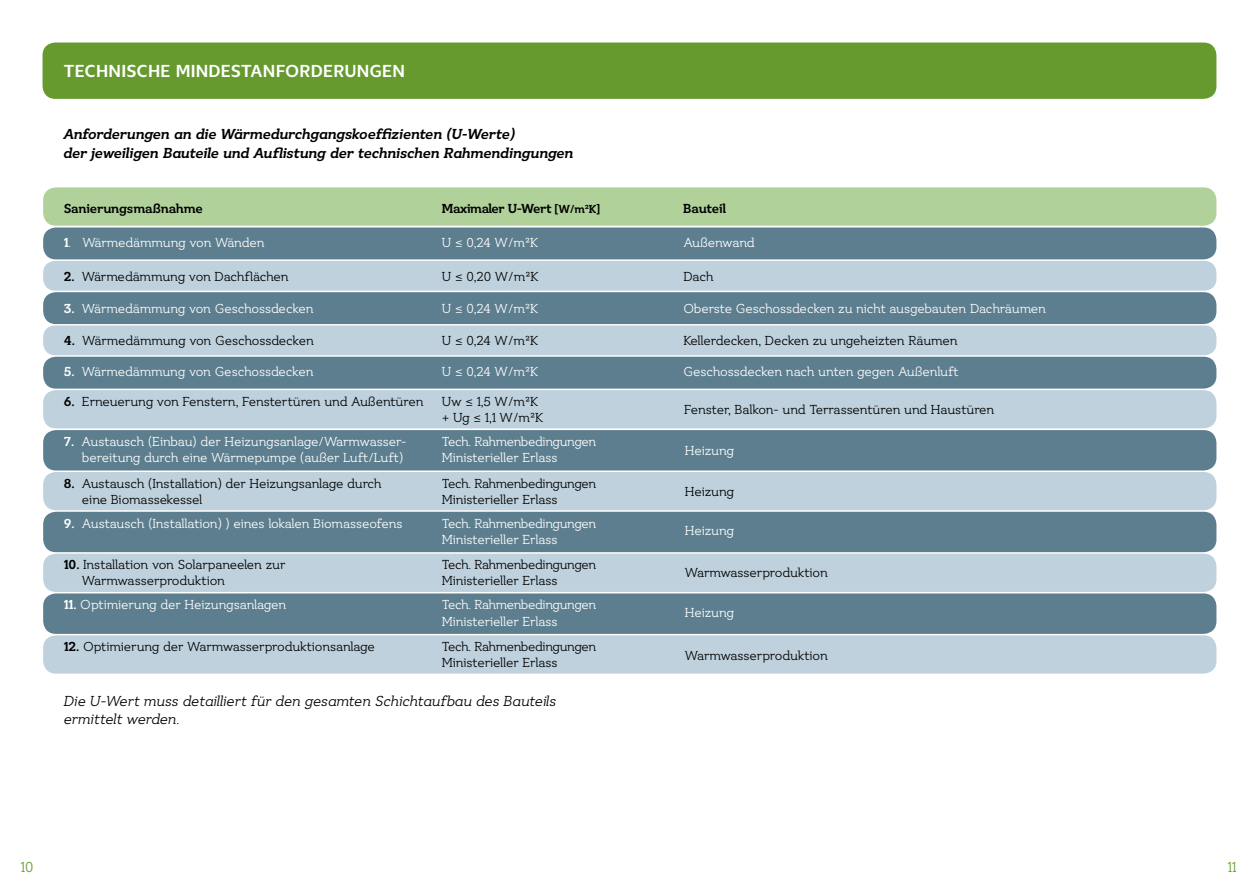
<style>
.page{position:relative;width:1259px;height:893px;background:#fff}
.page>*{position:absolute;margin:0;border:0;box-sizing:border-box;transform-origin:0 0}
.t1{font:700 18px "Ostbe Sans";letter-spacing:.01em;color:#fff}
.t2{font:italic 700 15px/19.5px "Ostbe Serif";letter-spacing:-.02em;color:#000}
.t3{font:italic 15px/18px "Ostbe Serif";letter-spacing:-.01em;color:#000}
.t4{font:15px "Ostbe Serif";color:#669a2f}
.t5{font:13.5px/16.2px "Ostbe Serif";letter-spacing:-.02em;color:#000}
.t6{font:13.5px/16.2px "Ostbe Serif";letter-spacing:-.01em;color:#fff}
.t7{font:700 13.5px "Ostbe Serif";letter-spacing:-.02em;color:#000}
.t8{font:13.5px/16.2px "Ostbe Serif";color:#000}
.s1{font-size:12px}
.s2{font-weight:700}
</style>
<div class="page">
<div style="left:43px;top:43px;width:1173px;height:56px;background:#669a2f;border-radius:13px"></div>
<div style="left:43px;top:187px;width:1173px;height:39px;background:#b0d199;border-radius:13px"></div>
<div style="left:43px;top:227px;width:1173px;height:32px;background:#5d7e8e;border-radius:13px"></div>
<div style="left:43px;top:261px;width:1173px;height:30px;background:#bed1dd;border-radius:12px"></div>
<div style="left:43px;top:292px;width:1173px;height:32px;background:#5d7e8e;border-radius:13px"></div>
<div style="left:43px;top:325px;width:1173px;height:30px;background:#bed1dd;border-radius:12px"></div>
<div style="left:43px;top:357px;width:1173px;height:32px;background:#5d7e8e;border-radius:13px"></div>
<div style="left:43px;top:390px;width:1173px;height:38px;background:#bed1dd;border-radius:13px"></div>
<div style="left:43px;top:430px;width:1173px;height:40px;background:#5d7e8e;border-radius:13px"></div>
<div style="left:43px;top:472px;width:1173px;height:38px;background:#bed1dd;border-radius:13px"></div>
<div style="left:43px;top:512px;width:1173px;height:40px;background:#5d7e8e;border-radius:13px"></div>
<div style="left:43px;top:554px;width:1173px;height:38px;background:#bed1dd;border-radius:13px"></div>
<div style="left:43px;top:593px;width:1173px;height:41px;background:#5d7e8e;border-radius:13px"></div>
<div style="left:43px;top:635px;width:1173px;height:39px;background:#bed1dd;border-radius:13px"></div>
<h1 class="t1" style="left:63px;top:61px;width:12px">TECH</h1>
<h1 class="t1" style="left:109px;top:61px;width:40px">NISCHE</h1>
<h1 class="t1" style="left:176px;top:61px;width:231px">MINDESTANFORDERUNGEN</h1>
<p class="t2" style="left:63px;top:125px;width:512px">Anforderungen an die Wärmedurchgangskoeffizienten (U-Werte)<br>der jeweiligen Bauteile und Auflistung der technischen Rahmendingungen</p>
<p class="t7" style="left:64px;top:201px;width:140px">Sanierungsmaßnahme</p>
<p class="t7" style="left:442px;top:201px;width:160px">Maximaler U-Wert <span class="s1">[W/m²K]</span></p>
<p class="t7" style="left:683px;top:201px;width:44px">Bauteil</p>
<p class="t6" style="left:64px;top:235px;width:202px"><span class="s2">1</span>. Wärmedämmung von Wänden</p>
<p class="t6" style="left:442px;top:235px;width:98px">U ≤ 0,24 W/m²K</p>
<p class="t6" style="left:683px;top:235px;width:73px">Außenwand</p>
<p class="t5" style="left:64px;top:269px;width:226px"><span class="s2">2.</span> Wärmedämmung von Dachflächen</p>
<p class="t5" style="left:442px;top:269px;width:98px">U ≤ 0,20 W/m²K</p>
<p class="t5" style="left:683px;top:269px;width:32px">Dach</p>
<p class="t6" style="left:64px;top:301px;width:251px"><span class="s2">3.</span> Wärmedämmung von Geschossdecken</p>
<p class="t6" style="left:442px;top:301px;width:98px">U ≤ 0,24 W/m²K</p>
<p class="t6" style="left:683px;top:301px;width:364px">Oberste Geschossdecken zu nicht ausgebauten Dachräumen</p>
<p class="t5" style="left:64px;top:333px;width:252px"><span class="s2">4.</span> Wärmedämmung von Geschossdecken</p>
<p class="t5" style="left:442px;top:333px;width:98px">U ≤ 0,24 W/m²K</p>
<p class="t5" style="left:683px;top:333px;width:276px">Kellerdecken, Decken zu ungeheizten Räumen</p>
<p class="t6" style="left:64px;top:365px;width:251px"><span class="s2">5.</span> Wärmedämmung von Geschossdecken</p>
<p class="t6" style="left:442px;top:365px;width:98px">U ≤ 0,24 W/m²K</p>
<p class="t6" style="left:683px;top:365px;width:277px">Geschossdecken nach unten gegen Außenluft</p>
<p class="t5" style="left:64px;top:394px;width:361px"><span class="s2">6.</span> Erneuerung von Fenstern, Fenstertüren und Außentüren</p>
<p class="t8" style="left:442px;top:394px;width:103px">Uw ≤ 1,5 W/m²K + Ug ≤ 1,1 W/m²K</p>
<p class="t6" style="left:64px;top:434px;width:344px"><span class="s2">7.</span> Austausch (Einbau) der Heizungsanlage/Warmwasser-</p>
<p class="t6" style="left:442px;top:434px;width:156px">Tech. Rahmenbedingungen</p>
<p class="t6" style="left:82px;top:450px;width:323px">bereitung durch eine Wärmepumpe (außer Luft/Luft)</p>
<p class="t6" style="left:442px;top:450px;width:117px">Ministerieller Erlass</p>
<p class="t5" style="left:64px;top:476px;width:319px"><span class="s2">8.</span> Austausch (Installation) der Heizungsanlage durch</p>
<p class="t5" style="left:442px;top:476px;width:156px">Tech. Rahmenbedingungen</p>
<p class="t5" style="left:82px;top:492px;width:122px">eine Biomassekessel</p>
<p class="t5" style="left:442px;top:492px;width:117px">Ministerieller Erlass</p>
<p class="t6" style="left:64px;top:516px;width:340px"><span class="s2">9.</span> Austausch (Installation) ) eines lokalen Biomasseofens</p>
<p class="t6" style="left:442px;top:516px;width:156px">Tech. Rahmenbedingungen<br>Ministerieller Erlass</p>
<p class="t5" style="left:64px;top:557px;width:223px"><span class="s2">10.</span> Installation von Solarpaneelen zur</p>
<p class="t5" style="left:442px;top:557px;width:156px">Tech. Rahmenbedingungen</p>
<p class="t5" style="left:82px;top:573px;width:144px">Warmwasserproduktion</p>
<p class="t5" style="left:442px;top:573px;width:117px">Ministerieller Erlass</p>
<p class="t6" style="left:64px;top:597px;width:224px"><span class="s2">11.</span> Optimierung der Heizungsanlagen</p>
<p class="t6" style="left:442px;top:597px;width:156px">Tech. Rahmenbedingungen<br>Ministerieller Erlass</p>
<p class="t5" style="left:64px;top:639px;width:313px"><span class="s2">12.</span> Optimierung der Warmwasserproduktionsanlage</p>
<p class="t5" style="left:442px;top:639px;width:156px">Tech. Rahmenbedingungen<br>Ministerieller Erlass</p>
<p class="t3" style="left:64px;top:693px;width:494px">Die U-Wert muss detailliert für den gesamten Schichtaufbau des Bauteils ermittelt werden.</p>
<p class="t5" style="left:684px;top:402px;width:312px">Fenster, Balkon- und Terrassentüren und Haustüren</p>
<p class="t6" style="left:685px;top:443px;width:51px">Heizung</p>
<p class="t8" style="left:685px;top:484px;width:51px">Heizung</p>
<p class="t6" style="left:685px;top:523px;width:51px">Heizung</p>
<p class="t5" style="left:685px;top:565px;width:144px">Warmwasserproduktion</p>
<p class="t6" style="left:685px;top:605px;width:51px">Heizung</p>
<p class="t5" style="left:685px;top:648px;width:144px">Warmwasserproduktion</p>
<p class="t4" style="left:21px;top:858px;width:14px">10</p>
<p class="t4" style="left:1227px;top:858px;width:11px">11</p>
</div>
